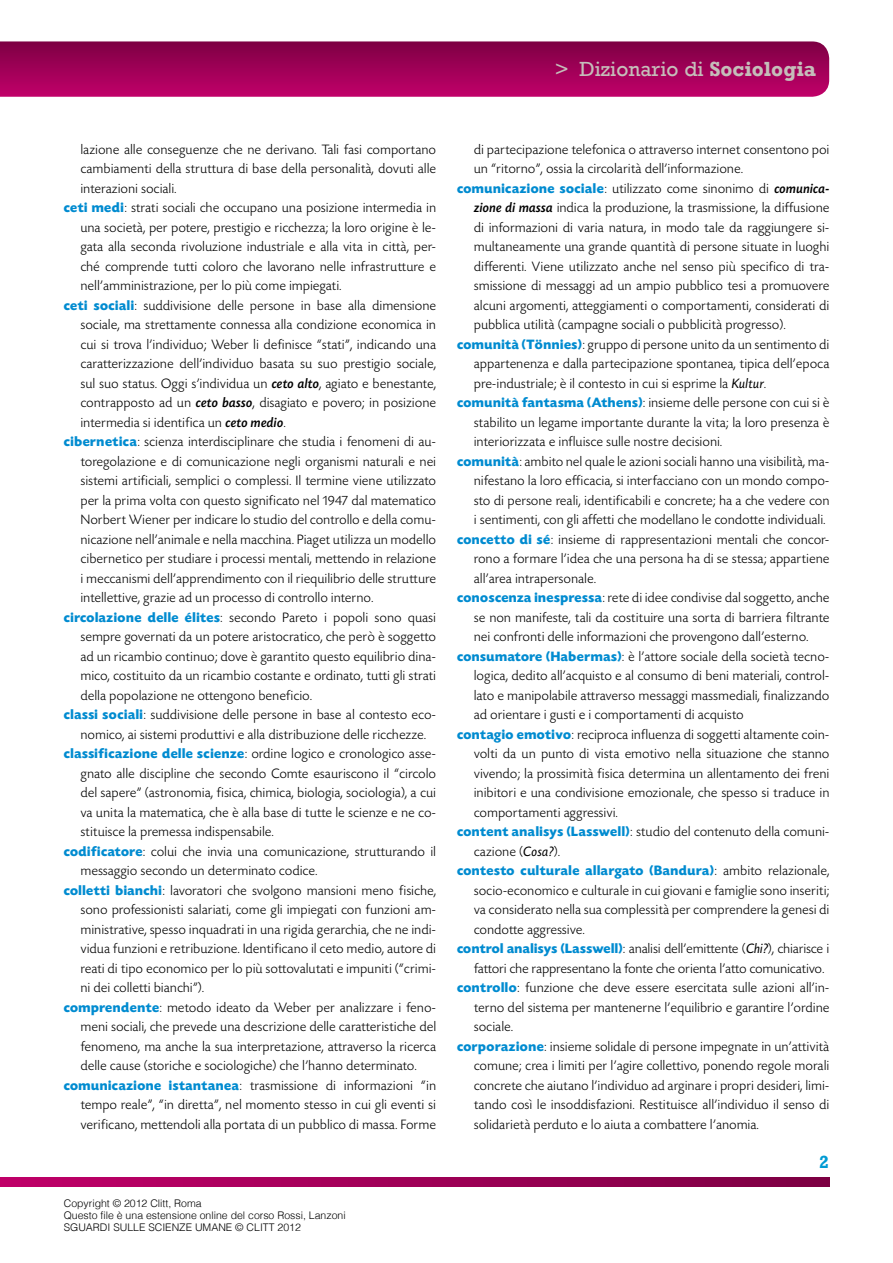
<style>
.page{position:relative;width:893px;height:1263px;background:#fff}
.page>*{position:absolute;margin:0;border:0;box-sizing:border-box;transform-origin:0 0}
.Normale{font:21px "Rockwell";color:#c5beba}
.t1{font:700 18px "Rockwell";color:#009bd4}
.TESTO_BASE{font:300 14.25px/19.5px "Today SH";letter-spacing:.04em;color:#000;text-align:justify}
.t2{font:300 10.5px/12px "Helvetica";color:#000}
.s1{font-weight:700}
.s2{font-weight:700;color:#008bd0}
.s3{font-family:"Today SH Med Ita";font-weight:400}
.s4{font-weight:400;font-style:italic}
</style>
<div class="page">
<svg style="left:0;top:41px;width:829px;height:56px;background:#a00358"></svg>
<svg style="left:0;top:1178px;width:829px;height:8px;background:#9e0056"></svg>
<p class="Normale" style="left:555px;top:57px;width:263px">&gt; Dizionario di <span class="s1">Sociologia</span></p>
<p class="TESTO_BASE" style="left:81px;top:140px;width:357px">lazione alle conseguenze che ne derivano. Tali fasi comportano cambiamenti della struttura di base della personalità, dovuti alle interazioni sociali.</p>
<p class="TESTO_BASE" style="left:81px;top:198px;width:357px;text-indent:-17px"><span class="s2">ceti medi</span>: strati sociali che occupano una posizione intermedia in una società, per potere, prestigio e ricchezza; la loro origine è le&shy;gata alla seconda rivoluzione industriale e alla vita in città, per&shy;ché comprende tutti coloro che lavorano nelle infrastrutture e nell’amministrazione, per lo più come impiegati.</p>
<p class="TESTO_BASE" style="left:81px;top:296px;width:357px;text-indent:-17px"><span class="s2">ceti sociali</span>: suddivisione delle persone in base alla dimensione sociale, ma strettamente connessa alla condizione economica in cui si trova l’individuo; Weber li definisce “stati”, indicando una caratterizzazione dell’individuo basata su suo prestigio sociale, sul suo status. Oggi s’individua un <span class="s3">ceto alto</span>, agiato e benestante, contrapposto ad un <span class="s3">ceto basso</span>, disagiato e povero; in posizione intermedia si identifica un <span class="s3">ceto medio</span>.</p>
<p class="TESTO_BASE" style="left:81px;top:432px;width:357px;text-indent:-17px"><span class="s2">cibernetica</span>: scienza interdisciplinare che studia i fenomeni di au&shy;toregolazione e di comunicazione negli organismi naturali e nei sistemi artificiali, semplici o complessi. Il termine viene utilizzato per la prima volta con questo significato nel 1947 dal matematico Norbert Wiener per indicare lo studio del controllo e della comu&shy;nicazione nell’animale e nella macchina. Piaget utilizza un modello cibernetico per studiare i processi mentali, mettendo in relazione i meccanismi dell’apprendimento con il riequilibrio delle strutture intellettive, grazie ad un processo di controllo interno.</p>
<p class="TESTO_BASE" style="left:81px;top:608px;width:357px;text-indent:-17px"><span class="s2">circolazione delle élites</span>: secondo Pareto i popoli sono quasi sempre governati da un potere aristocratico, che però è soggetto ad un ricambio continuo; dove è garantito questo equilibrio dina&shy;mico, costituito da un ricambio costante e ordinato, tutti gli strati della popolazione ne ottengono beneficio.</p>
<p class="TESTO_BASE" style="left:64px;top:705px;width:374px;text-align:center"><span class="s2">classi sociali</span>: suddivisione delle persone in base al contesto eco&shy;nomico, ai sistemi produttivi e alla distribuzione delle ricchezze.</p>
<p class="TESTO_BASE" style="left:81px;top:744px;width:357px;text-indent:-17px"><span class="s2">classificazione delle scienze</span>: ordine logico e cronologico asse&shy;gnato alle discipline che secondo Comte esauriscono il “circolo del sapere” (astronomia, fisica, chimica, biologia, sociologia), a cui va unita la matematica, che è alla base di tutte le scienze e ne co&shy;stituisce la premessa indispensabile.</p>
<p class="TESTO_BASE" style="left:81px;top:842px;width:357px;text-indent:-17px"><span class="s2">codificatore</span>: colui che invia una comunicazione, strutturando il messaggio secondo un determinato codice.</p>
<p class="TESTO_BASE" style="left:81px;top:881px;width:357px;text-indent:-17px"><span class="s2">colletti bianchi</span>: lavoratori che svolgono mansioni meno fisiche, sono professionisti salariati, come gli impiegati con funzioni am&shy;ministrative, spesso inquadrati in una rigida gerarchia, che ne indi&shy;vidua funzioni e retribuzione. Identificano il ceto medio, autore di reati di tipo economico per lo più sottovalutati e impuniti (“crimi&shy;ni dei colletti bianchi”).</p>
<p class="TESTO_BASE" style="left:81px;top:998px;width:357px;text-indent:-17px"><span class="s2">comprendente</span>: metodo ideato da Weber per analizzare i feno&shy;meni sociali, che prevede una descrizione delle caratteristiche del fenomeno, ma anche la sua interpretazione, attraverso la ricerca delle cause (storiche e sociologiche) che l’hanno determinato.</p>
<p class="TESTO_BASE" style="left:81px;top:1076px;width:357px;text-indent:-17px"><span class="s2">comunicazione istantanea</span>: trasmissione di informazioni “in tempo reale”, “in diretta”, nel momento stesso in cui gli eventi si verificano, mettendoli alla portata di un pubblico di massa. Forme</p>
<p class="t2" style="left:64px;top:1197px;width:283px">Copyright © 2012 Clitt, Roma<br>Questo file è una estensione online del corso Rossi, Lanzoni<br>SGUARDI SULLE SCIENZE UMANE © CLITT 2012</p>
<p class="TESTO_BASE" style="left:474px;top:140px;width:357px">di partecipazione telefonica o attraverso internet consentono poi un “ritorno”, ossia la circolarità dell’informazione.</p>
<p class="TESTO_BASE" style="left:474px;top:179px;width:357px;text-indent:-17px"><span class="s2">comunicazione sociale</span>: utilizzato come sinonimo di <span class="s3">comunica&shy;zione di massa</span> indica la produzione, la trasmissione, la diffusione di informazioni di varia natura, in modo tale da raggiungere si&shy;multaneamente una grande quantità di persone situate in luoghi differenti. Viene utilizzato anche nel senso più specifico di tra&shy;smissione di messaggi ad un ampio pubblico tesi a promuovere alcuni argomenti, atteggiamenti o comportamenti, considerati di pubblica utilità (campagne sociali o pubblicità progresso).</p>
<p class="TESTO_BASE" style="left:474px;top:335px;width:357px;text-indent:-17px"><span class="s2">comunità (Tönnies)</span>: gruppo di persone unito da un sentimento di appartenenza e dalla partecipazione spontanea, tipica dell’epoca pre-industriale; è il contesto in cui si esprime la <span class="s4">Kultur</span>.</p>
<p class="TESTO_BASE" style="left:474px;top:393px;width:357px;text-indent:-17px"><span class="s2">comunità fantasma (Athens)</span>: insieme delle persone con cui si è stabilito un legame importante durante la vita; la loro presenza è interiorizzata e influisce sulle nostre decisioni.</p>
<p class="TESTO_BASE" style="left:474px;top:452px;width:357px;text-indent:-17px"><span class="s2">comunità</span>: ambito nel quale le azioni sociali hanno una visibilità, ma&shy;nifestano la loro efficacia, si interfacciano con un mondo compo&shy;sto di persone reali, identificabili e concrete; ha a che vedere con i sentimenti, con gli affetti che modellano le condotte individuali.</p>
<p class="TESTO_BASE" style="left:474px;top:530px;width:357px;text-indent:-17px"><span class="s2">concetto di sé</span>: insieme di rappresentazioni mentali che concor&shy;rono a formare l’idea che una persona ha di se stessa; appartiene all’area intrapersonale.</p>
<p class="TESTO_BASE" style="left:474px;top:588px;width:357px;text-indent:-17px"><span class="s2">conoscenza inespressa</span>: rete di idee condivise dal soggetto, anche se non manifeste, tali da costituire una sorta di barriera filtrante nei confronti delle informazioni che provengono dall’esterno.</p>
<p class="TESTO_BASE" style="left:474px;top:647px;width:357px;text-indent:-17px"><span class="s2">consumatore (Habermas)</span>: è l’attore sociale della società tecno&shy;logica, dedito all’acquisto e al consumo di beni materiali, control&shy;lato e manipolabile attraverso messaggi massmediali, finalizzando ad orientare i gusti e i comportamenti di acquisto</p>
<p class="TESTO_BASE" style="left:474px;top:725px;width:357px;text-indent:-17px"><span class="s2">contagio emotivo</span>: reciproca influenza di soggetti altamente coin&shy;volti da un punto di vista emotivo nella situazione che stanno vivendo; la prossimità fisica determina un allentamento dei freni inibitori e una condivisione emozionale, che spesso si traduce in comportamenti aggressivi.</p>
<p class="TESTO_BASE" style="left:474px;top:822px;width:357px;text-indent:-17px"><span class="s2">content analisys (Lasswell)</span>: studio del contenuto della comuni&shy;cazione (<span class="s4">Cosa?</span>).</p>
<p class="TESTO_BASE" style="left:474px;top:861px;width:357px;text-indent:-17px"><span class="s2">contesto culturale allargato (Bandura)</span>: ambito relazionale, socio-economico e culturale in cui giovani e famiglie sono inseriti; va considerato nella sua complessità per comprendere la genesi di condotte aggressive.</p>
<p class="TESTO_BASE" style="left:474px;top:939px;width:357px;text-indent:-17px"><span class="s2">control analisys (Lasswell)</span>: analisi dell’emittente (<span class="s4">Chi?</span>), chiarisce i fattori che rappresentano la fonte che orienta l’atto comunicativo.</p>
<p class="TESTO_BASE" style="left:474px;top:978px;width:357px;text-indent:-17px"><span class="s2">controllo</span>: funzione che deve essere esercitata sulle azioni all’in&shy;terno del sistema per mantenerne l’equilibrio e garantire l’ordine sociale.</p>
<p class="TESTO_BASE" style="left:474px;top:1037px;width:357px;text-indent:-17px"><span class="s2">corporazione</span>: insieme solidale di persone impegnate in un’attività comune; crea i limiti per l’agire collettivo, ponendo regole morali concrete che aiutano l’individuo ad arginare i propri desideri, limi&shy;tando così le insoddisfazioni. Restituisce all’individuo il senso di solidarietà perduto e lo aiuta a combattere l’anomia.</p>
<p class="t1" style="left:819px;top:1151px;width:11px">2</p>
</div>
